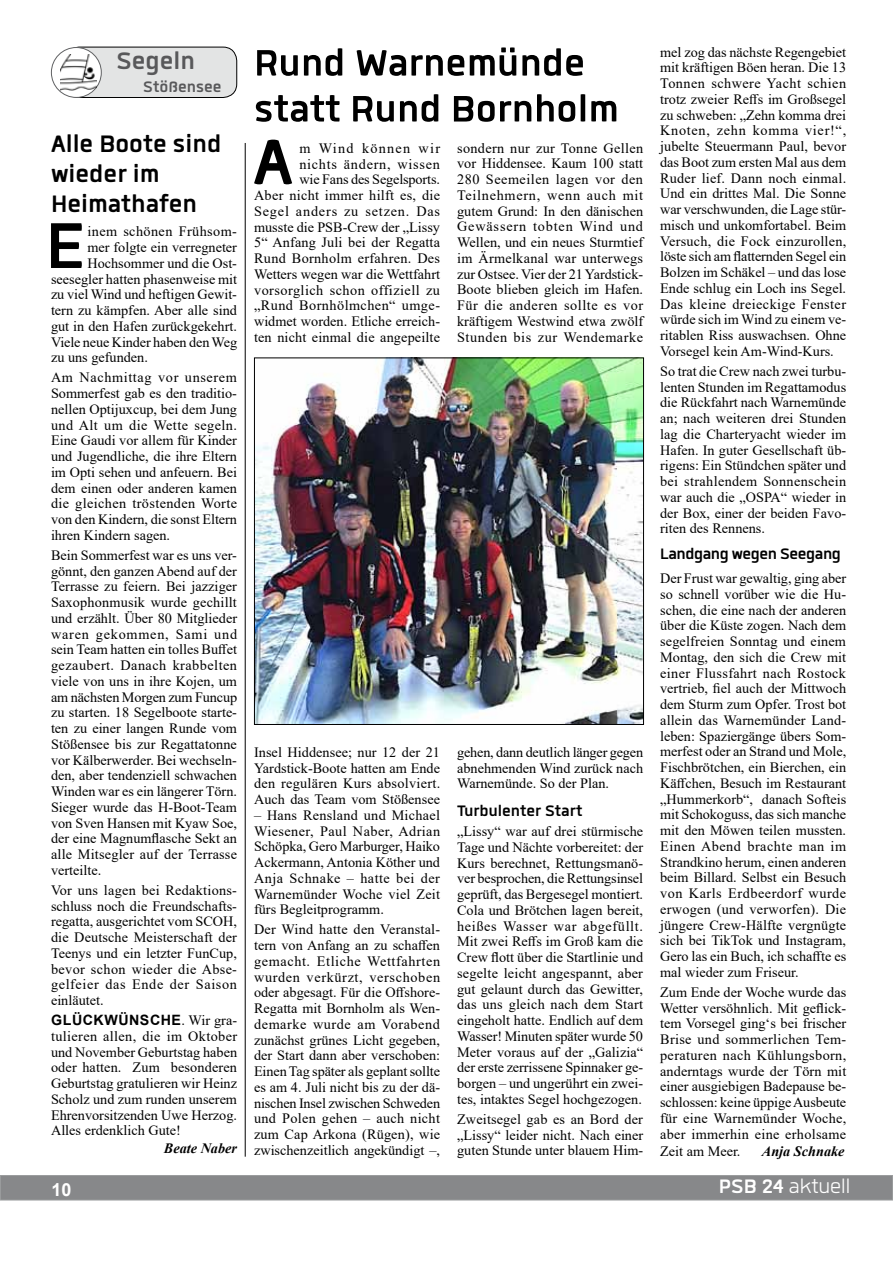
<style>
.page{position:relative;width:893px;height:1263px;background:#fff}
.page>*{position:absolute;margin:0;border:0;box-sizing:border-box;transform-origin:0 0}
.t1{font:700 89.4px "Quan";color:#000}
.t2{font:700 51px/45.9px "Quan";color:#000}
.t3{font:700 33px/29.7px "Quan";color:#000}
.t4{font:700 33px "Quan";color:#58585a}
.t5{font:27px "Quan";color:#fff}
.t6{font:700 21px "Quan";letter-spacing:-.02em;color:#000}
.t7{font:700 21px "Quan";color:#000}
.t8{font:700 21px "Quan";color:#58585a}
.t9{font:700 18px "Arial";color:#fff}
.t10{font:14.25px/15.8px "Times New Roman";color:#000;text-align:justify}
.t11{font:italic 700 14.25px "Times New Roman";color:#000}
.t12{font:14.25px "Times New Roman";letter-spacing:.03em;color:#000}
.t13{font:700 14.25px "Arial";color:#000}
.s1{font-family:"Arial";font-weight:700}
.s2{font-weight:700}
</style>
<div class="page">
<div style="left:65px;top:47px;width:172px;height:50px;background:#e3e4e4;border-radius:14px"></div>
<div style="left:65px;top:47px;width:172px;height:51px;border:1px solid #000;border-radius:14px"></div>
<div style="left:51px;top:48px;width:50px;height:49px;background:#fff;border-radius:50%"></div>
<div style="left:51px;top:47px;width:51px;height:51px;border:1px solid #606163;border-radius:50%"></div>
<img style="left:60px;top:55px;width:36px;height:36px">
<div style="left:0;top:1175px;width:893px;height:25px;background:#87888a"></div>
<div style="left:0;top:1175px;width:893px;height:25px;border:1px solid #9c9e9f"></div>
<img style="left:256px;top:359px;width:386px;height:364px">
<div style="left:254px;top:357px;width:390px;height:368px;border:1px solid #000"></div>
<hr style="left:245px;top:143px;width:1px;height:1014px;background:#000">
<h3 class="t4" style="left:116px;top:44px;width:80px">Segeln</h3>
<h3 class="t8" style="left:143px;top:76px;width:80px">Stößensee</h3>
<h3 class="t3" style="left:51px;top:129px;width:172px">Alle Boote sind wieder im<br>Heimathafen</h3>
<h1 class="t1" style="left:46px;top:203px;width:42px">E</h1>
<p class="t12" style="left:87px;top:222px;width:151px">inem schönen Frühsom-</p>
<p class="t10" style="left:87px;top:239px;width:151px">mer folgte ein verregneter</p>
<p class="t10" style="left:87px;top:255px;width:151px">Hochsommer und die Ost-</p>
<p class="t10" style="left:51px;top:271px;width:188px">seesegler hatten phasenweise mit</p>
<p class="t10" style="left:51px;top:286px;width:188px">zu viel Wind und heftigen Gewit-</p>
<p class="t10" style="left:51px;top:302px;width:188px">tern zu kämpfen. Aber alle sind</p>
<p class="t10" style="left:51px;top:318px;width:188px">gut in den Hafen zurückgekehrt.</p>
<p class="t10" style="left:51px;top:334px;width:188px">Viele neue Kinder haben den Weg</p>
<p class="t10" style="left:51px;top:349px;width:98px">zu uns gefunden.</p>
<p class="t10" style="left:51px;top:369px;width:188px">Am Nachmittag vor unserem Sommerfest gab es den traditio&shy;nellen Optijuxcup, bei dem Jung und Alt um die Wette segeln.<br>Eine Gaudi vor allem für Kinder und Jugendliche, die ihre Eltern im Opti sehen und anfeuern. Bei dem einen oder anderen kamen die gleichen tröstenden Worte von den Kindern, die sonst Eltern ihren Kindern sagen.</p>
<p class="t10" style="left:51px;top:547px;width:188px">Bein Sommerfest war es uns ver&shy;gönnt, den ganzen Abend auf der Terrasse zu feiern. Bei jazziger Saxophonmusik wurde gechillt und erzählt. Über 80 Mitglieder waren gekommen, Sami und sein Team hatten ein tolles Buffet gezaubert. Danach krabbelten viele von uns in ihre Kojen, um am nächsten Morgen zum Funcup zu starten. 18 Segelboote starte&shy;ten zu einer langen Runde vom Stößensee bis zur Regattatonne vor Kälberwerder. Bei wechseln&shy;den, aber tendenziell schwachen Winden war es ein längerer Törn.<br>Sieger wurde das H-Boot-Team von Sven Hansen mit Kyaw Soe, der eine Magnumflasche Sekt an alle Mitsegler auf der Terrasse verteilte.</p>
<p class="t10" style="left:51px;top:882px;width:188px">Vor uns lagen bei Redaktions&shy;schluss noch die Freundschafts&shy;regatta, ausgerichtet vom SCOH, die Deutsche Meisterschaft der Teenys und ein letzter FunCup, bevor schon wieder die Abse&shy;gelfeier das Ende der Saison einläutet.</p>
<p class="t13" style="left:51px;top:1010px;width:45px">GLÜCKW</p>
<p class="t10" style="left:51px;top:1012px;width:188px;text-indent:67px"><span class="s1">ÜNSCH E</span>. Wir gra&shy;tulieren allen, die im Oktober und November Geburtstag haben oder hatten. Zum besonderen Geburtstag gratulieren wir Heinz Scholz und zum runden unserem Ehrenvorsitzenden Uwe Herzog.<br>Alles erdenklich Gute!</p>
<p class="t11" style="left:164px;top:1138px;width:75px">Beate Naber</p>
<h2 class="t2" style="left:254px;top:39px;width:366px">Rund Warnemünde statt Rund Bornholm</h2>
<h1 class="t1" style="left:253px;top:119px;width:41px">A</h1>
<p class="t10" style="left:457px;top:140px;width:188px">sondern nur zur Tonne Gellen vor Hiddensee. Kaum 100 statt 280 Seemeilen lagen vor den Teilnehmern, wenn auch mit gutem Grund: In den dänischen Gewässern tobten Wind und Wellen, und ein neues Sturmtief im Ärmelkanal war unterwegs zur Ostsee. Vier der 21 Yardstick-Boote blieben gleich im Hafen.<br>Für die anderen sollte es vor kräftigem Westwind etwa zwölf Stunden bis zur Wendemarke</p>
<p class="t10" style="left:254px;top:140px;width:188px;text-align:right">m Wind können wir<br>nichts ändern, wissen<br>wie Fans des Segelsports.<br>Aber nicht immer hilft es, die<br>Segel anders zu setzen. Das musste die PSB-Crew der „Lissy<br>5“ Anfang Juli bei der Regatta<br>Rund Bornholm erfahren. Des<br>Wetters wegen war die Wettfahrt vorsorglich schon offiziell zu „Rund Bornhölmchen“ umge&shy;widmet worden. Etliche erreich&shy;ten nicht einmal die angepeilte</p>
<p class="t10" style="left:254px;top:744px;width:188px">Insel Hiddensee; nur 12 der 21<br>Yardstick-Boote hatten am Ende den regulären Kurs absolviert.<br>Auch das Team vom Stößensee</p>
<p class="t10" style="left:254px;top:807px;width:188px">– Hans Rensland und Michael Wiesener, Paul Naber, Adrian Schöpka, Gero Marburger, Haiko Ackermann, Antonia Köther und Anja Schnake – hatte bei der Warnemünder Woche viel Zeit fürs Begleitprogramm.</p>
<p class="t10" style="left:254px;top:921px;width:188px">Der Wind hatte den Veranstal&shy;tern von Anfang an zu schaffen gemacht. Etliche Wettfahrten wurden verkürzt, verschoben oder abgesagt. Für die Offshore-Regatta mit Bornholm als Wen&shy;demarke wurde am Vorabend zunächst grünes Licht gegeben, der Start dann aber verschoben:<br>Einen Tag später als geplant sollte es am 4. Juli nicht bis zu der dä&shy;nischen Insel zwischen Schweden und Polen gehen – auch nicht zum Cap Arkona (Rügen), wie zwischenzeitlich angekündigt –,</p>
<p class="t10" style="left:457px;top:744px;width:188px">gehen, dann deutlich länger gegen abnehmenden Wind zurück nach Warnemünde. So der Plan.</p>
<h3 class="t7" style="left:457px;top:801px;width:127px">Turbulenter Start</h3>
<p class="t10" style="left:457px;top:823px;width:188px">„Lissy“ war auf drei stürmische Tage und Nächte vorbereitet: der Kurs berechnet, Rettungsmanö&shy;ver besprochen, die Rettungsinsel geprüft, das Bergesegel montiert.<br>Cola und Brötchen lagen bereit, heißes Wasser war abgefüllt.<br>Mit zwei Reffs im Groß kam die Crew flott über die Startlinie und segelte leicht angespannt, aber gut gelaunt durch das Gewitter, das uns gleich nach dem Start eingeholt hatte. Endlich auf dem Wasser! Minuten später wurde 50<br>Meter voraus auf der „Galizia“ der erste zerrissene Spinnaker ge&shy;borgen – und ungerührt ein zwei&shy;tes, intaktes Segel hochgezogen.</p>
<p class="t10" style="left:457px;top:1111px;width:188px">Zweitsegel gab es an Bord der „Lissy“ leider nicht. Nach einer guten Stunde unter blauem Him-</p>
<p class="t10" style="left:660px;top:43px;width:188px">mel zog das nächste Regengebiet mit kräftigen Böen heran. Die 13<br>Tonnen schwere Yacht schien trotz zweier Reffs im Großsegel zu schweben: „Zehn komma drei Knoten, zehn komma vier!“, jubelte Steuermann Paul, bevor das Boot zum ersten Mal aus dem Ruder lief. Dann noch einmal.<br>Und ein drittes Mal. Die Sonne war verschwunden, die Lage stür&shy;misch und unkomfortabel. Beim Versuch, die Fock einzurollen, löste sich am flatternden Segel ein Bolzen im Schäkel – und das lose Ende schlug ein Loch ins Segel.<br>Das kleine dreieckige Fenster würde sich im Wind zu einem ve&shy;ritablen Riss auswachsen. Ohne Vorsegel kein Am-Wind-Kurs.</p>
<p class="t10" style="left:660px;top:363px;width:188px">So trat die Crew nach zwei turbu&shy;lenten Stunden im Regattamodus die Rückfahrt nach Warnemünde an; nach weiteren drei Stunden lag die Charteryacht wieder im Hafen. In guter Gesellschaft üb&shy;rigens: Ein Stündchen später und bei strahlendem Sonnenschein war auch die „OSPA“ wieder in der Box, einer der beiden Favo&shy;riten des Rennens.</p>
<h3 class="t6" style="left:660px;top:544px;width:182px">Landgang wegen Seegang</h3>
<p class="t10" style="left:660px;top:570px;width:188px">Der Frust war gewaltig, ging aber so schnell vorüber wie die Hu&shy;schen, die eine nach der anderen über die Küste zogen. Nach dem segelfreien Sonntag und einem Montag, den sich die Crew mit einer Flussfahrt nach Rostock vertrieb, fiel auch der Mittwoch dem Sturm zum Opfer. Trost bot allein das Warnemünder Land&shy;leben: Spaziergänge übers Som&shy;merfest oder an Strand und Mole, Fischbrötchen, ein Bierchen, ein Käffchen, Besuch im Restaurant „Hummerkorb“, danach Softeis mit Schokoguss, das sich manche mit den Möwen teilen mussten.<br>Einen Abend brachte man im Strandkino herum, einen anderen beim Billard. Selbst ein Besuch von Karls Erdbeerdorf wurde erwogen (und verworfen). Die jüngere Crew-Hälfte vergnügte sich bei TikTok und Instagram, Gero las ein Buch, ich schaffte es mal wieder zum Friseur.</p>
<p class="t10" style="left:660px;top:984px;width:188px">Zum Ende der Woche wurde das Wetter versöhnlich. Mit geflick&shy;tem Vorsegel ging‘s bei frischer Brise und sommerlichen Tem&shy;peraturen nach Kühlungsborn, anderntags wurde der Törn mit einer ausgiebigen Badepause be&shy;schlossen: keine üppige Ausbeute für eine Warnemünder Woche, aber immerhin eine erholsame</p>
<p class="t10" style="left:660px;top:1143px;width:82px">Zeit am Meer.</p>
<p class="t11" style="left:762px;top:1141px;width:84px">Anja Schnake</p>
<p class="t9" style="left:52px;top:1176px;width:22px">10</p>
<h3 class="t5" style="left:719px;top:1174px;width:133px"><span class="s2">PSB 24</span> aktuell</h3>
</div>
